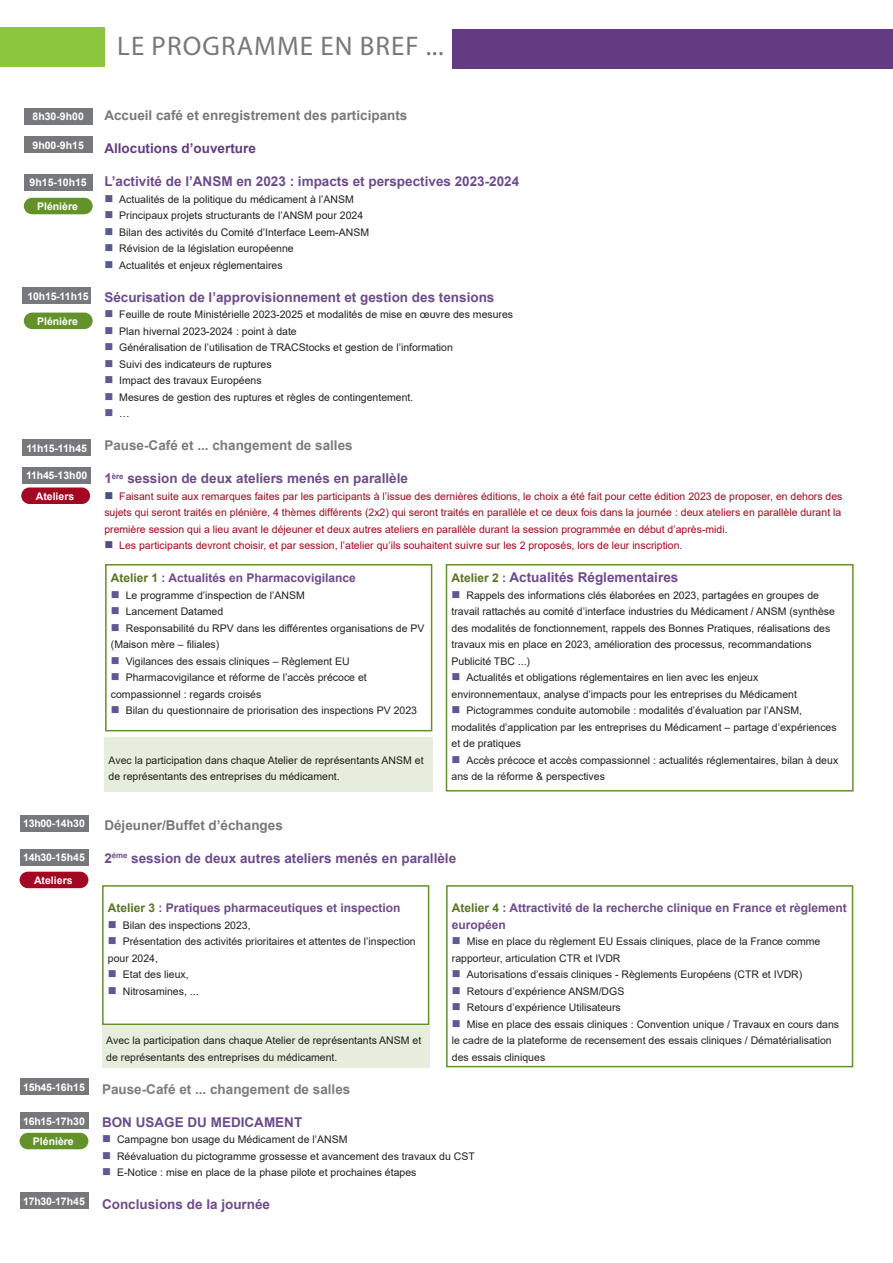
<style>
.page{position:relative;width:893px;height:1263px;background:#fff}
.page>*{position:absolute;margin:0;border:0;box-sizing:border-box;transform-origin:0 0}
.t1{font:27px "Myriad Pro";letter-spacing:.04em;color:#76787b}
.Sujet{font:700 13.5px "Arial";color:#6e4b8c}
.Texte_courant{font:700 13.5px "Arial";color:#6e4b8c}
.Sujet-2{font:700 13.5px "Arial";color:#76787b}
.Sujet-3{font:700 13.5px "Arial";color:#7a7c7f}
.t2{font:700 13.5px "Arial";color:#643b83}
.Sujet-4{font:700 12px/16.5px "Arial";color:#6e4b8c}
.Sujet-5{font:10.5px/16.5px "Arial";color:#231f20}
.t3{font:10.5px/16.5px "Arial";color:#a20821;text-align:justify}
.t4{font:700 10.5px "Arial";color:#fff}
.t5{font:700 10.5px "Arial";letter-spacing:-.02em;color:#fff}
.s1{font-size:12px;color:#5a7422}
.s2{font-size:12px}
.s3{color:#5a7422}
</style>
<div class="page">
<div style="left:453px;top:29px;width:440px;height:40px;background:#643b83"></div>
<div style="left:24px;top:108px;width:69px;height:16px;background:#76787b"></div>
<div style="left:24px;top:137px;width:69px;height:16px;background:#76787b"></div>
<div style="left:24px;top:174px;width:69px;height:17px;background:#76787b"></div>
<div style="left:22px;top:288px;width:69px;height:16px;background:#76787b"></div>
<div style="left:22px;top:440px;width:69px;height:16px;background:#76787b"></div>
<div style="left:22px;top:467px;width:69px;height:17px;background:#76787b"></div>
<div style="left:105px;top:564px;width:327px;height:167px;border:2px solid #63922b"></div>
<div style="left:446px;top:564px;width:408px;height:227px;border:2px solid #63922b"></div>
<div style="left:104px;top:737px;width:328px;height:54px;background:#e6eddc"></div>
<div style="left:20px;top:815px;width:68px;height:16px;background:#76787b"></div>
<div style="left:20px;top:849px;width:68px;height:16px;background:#76787b"></div>
<div style="left:20px;top:1078px;width:68px;height:17px;background:#76787b"></div>
<div style="left:0;top:28px;width:104px;height:39px;background:#8bc63e"></div>
<div style="left:446px;top:885px;width:407px;height:182px;border:2px solid #63922b"></div>
<div style="left:102px;top:885px;width:327px;height:140px;border:2px solid #63922b"></div>
<div style="left:24px;top:198px;width:69px;height:16px;background:#63922b;border-radius:8px"></div>
<div style="left:24px;top:313px;width:69px;height:16px;background:#63922b;border-radius:8px"></div>
<div style="left:21px;top:487px;width:69px;height:17px;background:#a20821;border-radius:8px"></div>
<div style="left:20px;top:872px;width:68px;height:16px;background:#a20821;border-radius:8px"></div>
<div style="left:20px;top:1133px;width:68px;height:16px;background:#63922b;border-radius:8px"></div>
<div style="left:20px;top:1112px;width:68px;height:17px;background:#76787b"></div>
<div style="left:102px;top:1025px;width:327px;height:42px;background:#e6eddc"></div>
<div style="left:20px;top:1192px;width:68px;height:17px;background:#76787b"></div>
<p class="t1" style="left:117px;top:29px;width:328px">LE PROGRAMME EN BREF ...</p>
<p class="t4" style="left:33px;top:109px;width:53px">8h30-9h00</p>
<p class="Sujet-2" style="left:104px;top:106px;width:305px">Accueil café et enregistrement des participants</p>
<p class="t2" style="left:104px;top:139px;width:153px">Allocutions d’ouverture</p>
<p class="Sujet" style="left:104px;top:172px;width:416px">L’activité de l’ANSM en 2023 : impacts et perspectives 2023-2024</p>
<p class="Sujet-5" style="left:119px;top:190px;width:236px">Actualités de la politique du médicament à l’ANSM</p>
<p class="Sujet-5" style="left:119px;top:207px;width:245px">Principaux projets structurants de l’ANSM pour 2024</p>
<p class="Sujet-5" style="left:119px;top:223px;width:251px">Bilan des activités du Comité d’Interface Leem-ANSM</p>
<p class="Sujet-5" style="left:119px;top:240px;width:176px">Révision de la législation européenne</p>
<p class="Sujet-5" style="left:119px;top:256px;width:165px">Actualités et enjeux réglementaires</p>
<p class="Sujet" style="left:104px;top:287px;width:392px">Sécurisation de l’approvisionnement et gestion des tensions</p>
<p class="Sujet-5" style="left:119px;top:306px;width:395px">Feuille de route Ministérielle 2023-2025 et modalités de mise en œuvre des mesures</p>
<p class="Sujet-5" style="left:119px;top:322px;width:179px">Plan hivernal 2023-2024 : point à date</p>
<p class="Sujet-5" style="left:119px;top:339px;width:335px">Généralisation de l’utilisation de TRACStocks et gestion de l’information</p>
<p class="Sujet-5" style="left:119px;top:355px;width:154px">Suivi des indicateurs de ruptures</p>
<p class="Sujet-5" style="left:119px;top:372px;width:144px">Impact des travaux Européens</p>
<p class="Sujet-5" style="left:119px;top:388px;width:296px">Mesures de gestion des ruptures et règles de contingentement.</p>
<p class="Sujet-5" style="left:119px;top:405px;width:12px">…</p>
<p class="Sujet-3" style="left:104px;top:436px;width:250px">Pause-Café et ... changement de salles</p>
<p class="Texte_courant" style="left:104px;top:469px;width:305px">1<sup>ère</sup> session de deux ateliers menés en parallèle</p>
<p class="t3" style="left:104px;top:487px;width:740px;text-indent:15px">Faisant suite aux remarques faites par les participants à l’issue des dernières éditions, le choix a été fait pour cette édition 2023 de proposer, en dehors des sujets qui seront traités en plénière, 4 thèmes différents (2x2) qui seront traités en parallèle et ce deux fois dans la journée : deux ateliers en parallèle durant la première session qui a lieu avant le déjeuner et deux autres ateliers en parallèle durant la session programmée en début d’après-midi.</p>
<p class="t3" style="left:119px;top:537px;width:565px">Les participants devront choisir, et par session, l’atelier qu’ils souhaitent suivre sur les 2 proposés, lors de leur inscription.</p>
<p class="t4" style="left:33px;top:138px;width:53px">9h00-9h15</p>
<p class="t4" style="left:30px;top:175px;width:59px">9h15-10h15</p>
<p class="t4" style="left:37px;top:199px;width:42px">Plénière</p>
<p class="t5" style="left:28px;top:289px;width:63px">10h15-11h15</p>
<p class="t4" style="left:37px;top:314px;width:42px">Plénière</p>
<p class="t5" style="left:26px;top:441px;width:62px">11h15-11h45</p>
<p class="t4" style="left:26px;top:468px;width:63px">11h45-13h00</p>
<p class="t4" style="left:36px;top:488px;width:40px">Ateliers</p>
<p class="t4" style="left:23px;top:816px;width:63px">13h00-14h30</p>
<p class="t4" style="left:23px;top:850px;width:63px">14h30-15h45</p>
<p class="t4" style="left:34px;top:873px;width:40px">Ateliers</p>
<p class="t4" style="left:23px;top:1079px;width:63px">15h45-16h15</p>
<p class="t4" style="left:23px;top:1113px;width:63px">16h15-17h30</p>
<p class="t4" style="left:33px;top:1134px;width:42px">Plénière</p>
<p class="t4" style="left:23px;top:1193px;width:63px">17h30-17h45</p>
<p class="Sujet" style="left:451px;top:568px;width:228px"><span class="s1">Atelier 2</span> <span class="s2">:</span> Actualités Réglementaires</p>
<p class="Sujet-5" style="left:451px;top:586px;width:385px;text-indent:15px">Rappels des informations clés élaborées en 2023, partagées en groupes de travail rattachés au comité d’interface industries du Médicament / ANSM (synthèse des modalités de fonctionnement, rappels des Bonnes Pratiques, réalisations des travaux mis en place en 2023, amélioration des processus, recommandations Publicité TBC ...)</p>
<p class="Sujet-5" style="left:451px;top:669px;width:347px;text-indent:15px">Actualités et obligations réglementaires en lien avec les enjeux environnementaux, analyse d’impacts pour les entreprises du Médicament</p>
<p class="Sujet-5" style="left:451px;top:702px;width:387px;text-indent:15px">Pictogrammes conduite automobile : modalités d’évaluation par l’ANSM, modalités d’application par les entreprises du Médicament – partage d’expériences et de pratiques</p>
<p class="Sujet-5" style="left:451px;top:751px;width:388px;text-indent:15px">Accès précoce et accès compassionnel : actualités réglementaires, bilan à deux ans de la réforme &amp; perspectives</p>
<p class="Sujet-4" style="left:111px;top:570px;width:246px"><span class="s3">Atelier 1</span> : Actualités en Pharmacovigilance</p>
<p class="Sujet-5" style="left:126px;top:586px;width:181px">Le programme d’inspection de l’ANSM</p>
<p class="Sujet-5" style="left:126px;top:603px;width:99px">Lancement Datamed</p>
<p class="Sujet-5" style="left:111px;top:619px;width:315px;text-indent:15px">Responsabilité du RPV dans les différentes organisations de PV (Maison mère – filiales)</p>
<p class="Sujet-5" style="left:126px;top:652px;width:225px">Vigilances des essais cliniques – Règlement EU</p>
<p class="Sujet-5" style="left:111px;top:669px;width:257px;text-indent:15px">Pharmacovigilance et réforme de l’accès précoce et compassionnel : regards croisés</p>
<p class="Sujet-5" style="left:126px;top:702px;width:293px">Bilan du questionnaire de priorisation des inspections PV 2023</p>
<p class="Sujet-5" style="left:109px;top:751px;width:316px">Avec la participation dans chaque Atelier de représentants ANSM et de représentants des entreprises du médicament.</p>
<p class="Sujet-2" style="left:104px;top:815px;width:180px">Déjeuner/Buffet d’échanges</p>
<p class="Texte_courant" style="left:104px;top:848px;width:353px">2<sup>éme</sup> session de deux autres ateliers menés en parallèle</p>
<p class="Sujet-4" style="left:108px;top:900px;width:294px"><span class="s3">Atelier 3</span> : Pratiques pharmaceutiques et inspection</p>
<p class="Sujet-5" style="left:123px;top:916px;width:129px">Bilan des inspections 2023,</p>
<p class="Sujet-5" style="left:108px;top:933px;width:309px;text-indent:15px">Présentation des activités prioritaires et attentes de l’inspection pour 2024,</p>
<p class="Sujet-5" style="left:123px;top:966px;width:67px">Etat des lieux,</p>
<p class="Sujet-5" style="left:123px;top:982px;width:77px">Nitrosamines, ...</p>
<p class="Sujet-5" style="left:106px;top:1032px;width:316px">Avec la participation dans chaque Atelier de représentants ANSM et de représentants des entreprises du médicament.</p>
<p class="Sujet-4" style="left:452px;top:900px;width:397px"><span class="s3">Atelier 4</span> : Attractivité de la recherche clinique en France et règlement européen</p>
<p class="Sujet-5" style="left:452px;top:933px;width:370px;text-indent:15px">Mise en place du règlement EU Essais cliniques, place de la France comme rapporteur, articulation CTR et IVDR</p>
<p class="Sujet-5" style="left:467px;top:966px;width:337px">Autorisations d’essais cliniques - Règlements Européens (CTR et IVDR)</p>
<p class="Sujet-5" style="left:467px;top:982px;width:159px">Retours d’expérience ANSM/DGS</p>
<p class="Sujet-5" style="left:467px;top:999px;width:156px">Retours d’expérience Utilisateurs</p>
<p class="Sujet-5" style="left:452px;top:1015px;width:389px;text-indent:15px">Mise en place des essais cliniques : Convention unique / Travaux en cours dans le cadre de la plateforme de recensement des essais cliniques / Dématérialisation des essais cliniques</p>
<p class="Sujet-3" style="left:102px;top:1079px;width:250px">Pause-Café et ... changement de salles</p>
<p class="Sujet" style="left:102px;top:1112px;width:202px">BON USAGE DU MEDICAMENT</p>
<p class="Sujet-5" style="left:117px;top:1131px;width:232px">Campagne bon usage du Médicament de l’ANSM</p>
<p class="Sujet-5" style="left:117px;top:1147px;width:359px">Réévaluation du pictogramme grossesse et avancement des travaux du CST</p>
<p class="Sujet-5" style="left:117px;top:1164px;width:301px">E-Notice : mise en place de la phase pilote et prochaines étapes</p>
<p class="Sujet" style="left:102px;top:1195px;width:170px">Conclusions de la journée</p>
</div>
